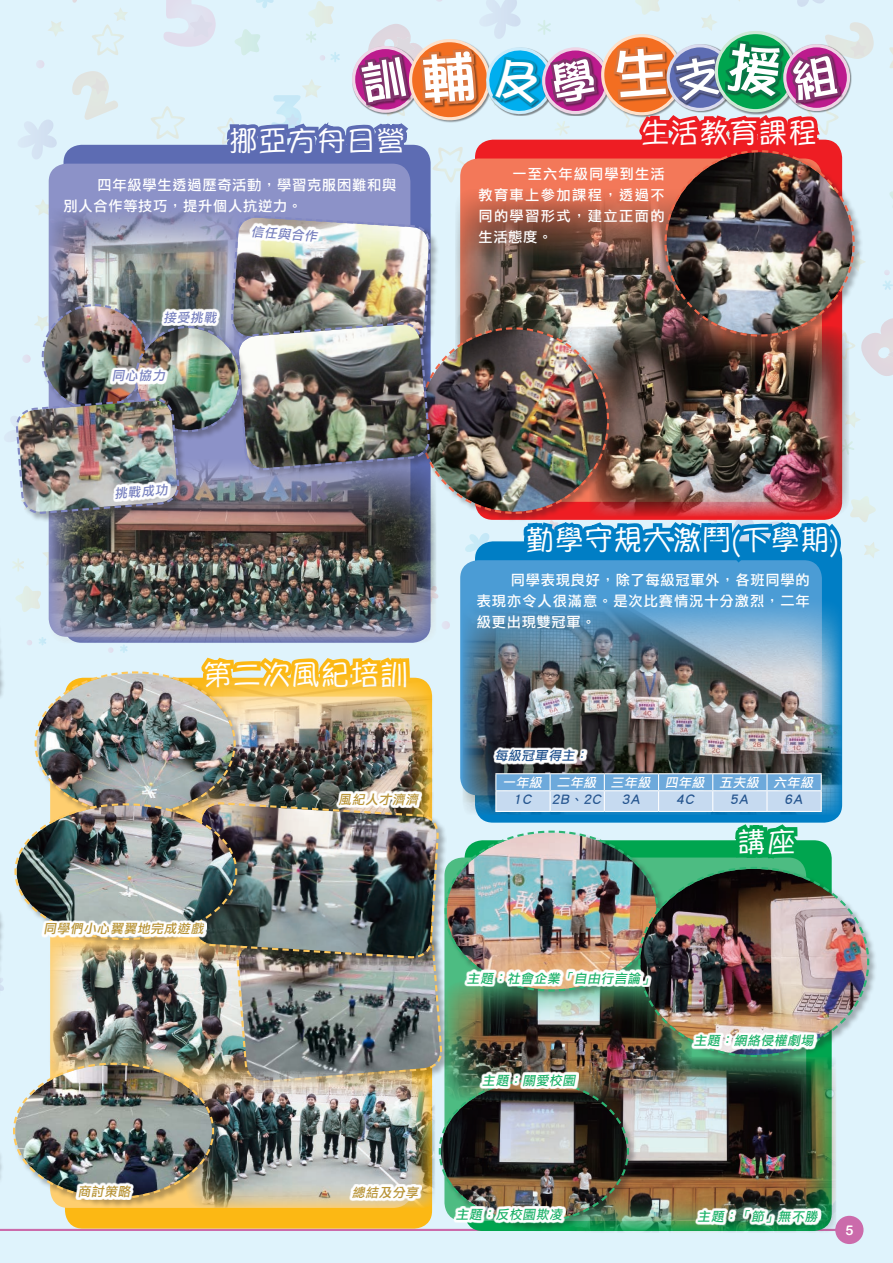
<style>
.page{position:relative;width:893px;height:1263px;background:#dff3fc}
.page>*{position:absolute;margin:0;border:0;box-sizing:border-box;transform-origin:0 0}
.t1{font:29.55px "Yuppy TC";color:#fff}
.t2{font:14.25px/21px "Li Hei Pro";letter-spacing:.05em;color:#fff;text-align:justify}
.t3{font:13.5px "Arial Rounded MT Bold";color:#fff}
.t4{font:italic 12.75px "Li Hei Pro";color:#1eb26a}
.t5{font:italic 12.75px "Li Hei Pro";color:#b89438}
.t6{font:italic 12.75px "Li Hei Pro";color:#24548e}
.t7{font:italic 12.75px "Li Hei Pro";color:#fff}
.t8{font:italic 12.75px "Li Hei Pro";color:#7982bf}
</style>
<div class="page">
<hr style="left:0;top:1229px;width:850px;height:2px;background:#cb6bab">
<div style="left:835px;top:1216px;width:28px;height:28px;background:#cb6bab;border-radius:50%"></div>
<hr style="left:0;top:1095px;width:4px;height:143px;background:#231f20;opacity:.33">
<img style="left:638px;top:1224px;width:198px;height:9px">
<div style="left:438px;top:1079px;width:200px;height:153px;background:#231f20;opacity:.33"></div>
<svg style="left:695px;top:1224px;width:126px;height:1px"></svg>
<img style="left:0;top:0;width:893px;height:1224px">
<h1 class="t1" style="left:228px;top:126px;width:178px">挪亞方舟日營</h1>
<p class="t2" style="left:63px;top:174px;width:334px;text-indent:34px">四年級學生透過歷奇活動，學習克服困難和與別人合作等技巧，提升個人抗逆力。</p>
<p class="t8" style="left:164px;top:311px;width:57px">接受挑戰</p>
<p class="t8" style="left:112px;top:369px;width:57px">同心協力</p>
<p class="t8" style="left:251px;top:225px;width:68px;rotate:4deg">信任與合作</p>
<h1 class="t1" style="left:640px;top:118px;width:178px">生活教育課程</h1>
<p class="t2" style="left:478px;top:164px;width:188px;text-indent:34px">一至六年級同學到生活教育車上參加課程，透過不同的學習形式，建立正面的生活態度。</p>
<p class="t8" style="left:114px;top:487px;width:54px;rotate:-4deg">挑戰成功</p>
<h1 class="t1" style="left:203px;top:660px;width:208px">第二次風紀培訓</h1>
<p class="t5" style="left:339px;top:793px;width:84px">風紀人才濟濟</p>
<p class="t5" style="left:43px;top:922px;width:164px">同學們小心翼翼地完成遊戲</p>
<h1 class="t1" style="left:525px;top:525px;width:316px">勤學守規大激鬥(下學期)</h1>
<p class="t2" style="left:477px;top:570px;width:334px;text-indent:34px">同學表現良好，除了每級冠軍外，各班同學的表現亦令人很滿意。是次比賽情況十分激烈，二年級更出現雙冠軍。</p>
<p class="t6" style="left:495px;top:749px;width:97px">每級冠軍得主：</p>
<p class="t7" style="left:502px;top:776px;width:314px">一年級 二年級 三年級 四年級 五夫級 六年級</p>
<p class="t6" style="left:513px;top:793px;width:22px">1C</p>
<p class="t6" style="left:552px;top:793px;width:54px">2B、2C</p>
<p class="t6" style="left:621px;top:793px;width:22px">3A</p>
<p class="t6" style="left:676px;top:793px;width:22px">4C</p>
<p class="t6" style="left:730px;top:793px;width:22px">5A</p>
<p class="t6" style="left:784px;top:793px;width:22px">6A</p>
<h1 class="t1" style="left:737px;top:827px;width:60px">講座</h1>
<p class="t4" style="left:467px;top:972px;width:191px">主題：社會企業「自由行言論」</p>
<p class="t4" style="left:482px;top:1074px;width:97px">主題：關愛校園</p>
<p class="t4" style="left:694px;top:1034px;width:124px">主題：網絡侵權劇場</p>
<p class="t5" style="left:78px;top:1185px;width:57px">商討策略</p>
<p class="t5" style="left:352px;top:1186px;width:70px">總結及分享</p>
<p class="t4" style="left:456px;top:1208px;width:110px">主題：反校園欺凌</p>
<p class="t4" style="left:698px;top:1210px;width:124px">主題：「節」無不勝</p>
<p class="t3" style="left:845px;top:1222px;width:10px">5</p>
</div>
